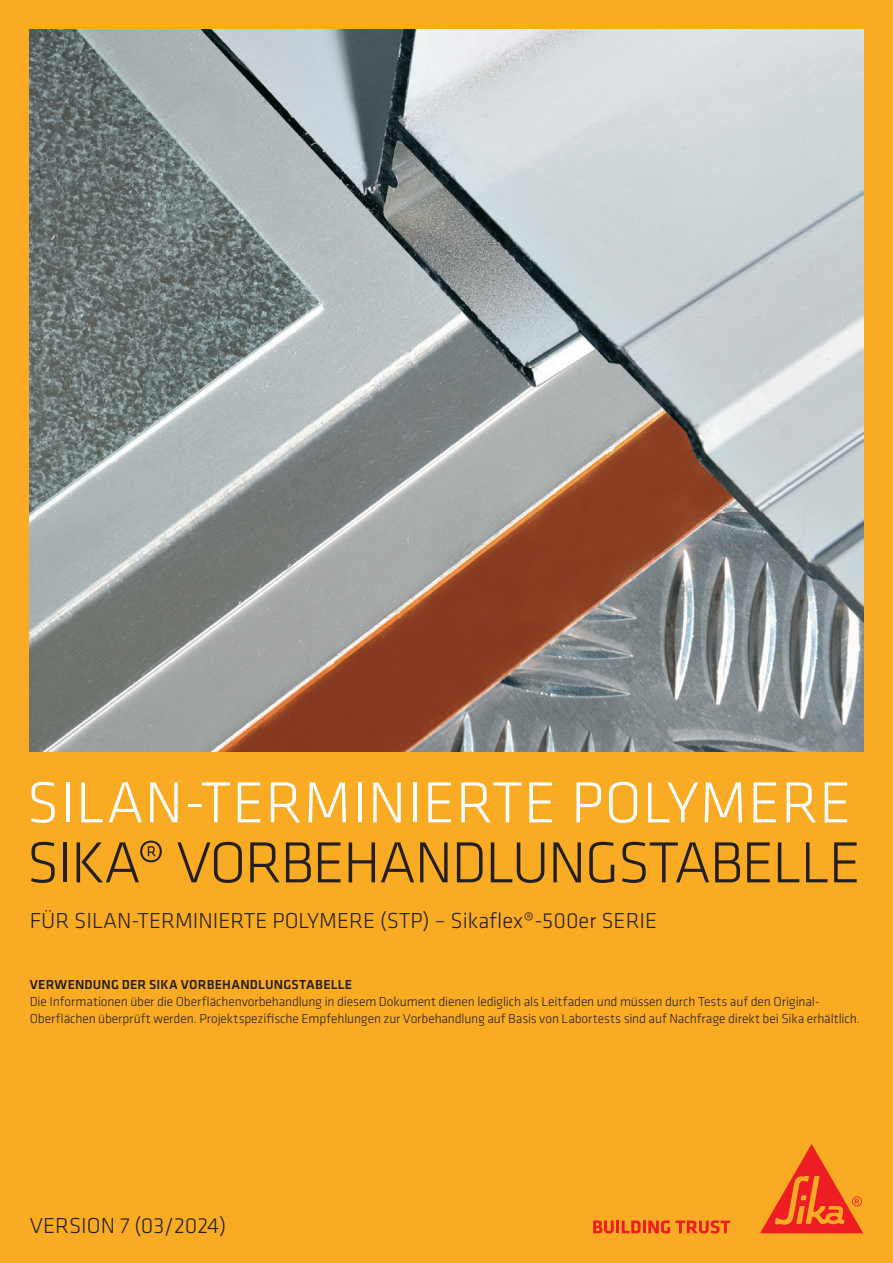
<style>
.page{position:relative;width:893px;height:1263px;background:#faab24}
.page>*{position:absolute;margin:0;border:0;box-sizing:border-box;transform-origin:0 0}
.t1{font:300 60px "Klavika";letter-spacing:-.025em;color:#231f20}
.t2{font:300 60px "Klavika";letter-spacing:.015em;color:#fff}
.t3{font:300 22.5px "Klavika";color:#231f20}
.t4{font:300 13.5px/17px "Klavika";letter-spacing:-.01em;color:#231f20}
.t5{font:500 13.5px "Klavika";letter-spacing:.01em;color:#231f20}
</style>
<div class="page">
<svg style="left:593px;top:1220px;width:137px;height:13px"></svg>
<svg style="left:760px;top:1144px;width:103px;height:89px"></svg>
<img style="left:30px;top:30px;width:833px;height:722px">
<h1 class="t2" style="left:27px;top:766px;width:826px">SILAN-TERMINIERTE POLYMERE</h1>
<h1 class="t1" style="left:27px;top:826px;width:836px">SIKA® VORBEHANDLUNGSTABELLE</h1>
<h2 class="t3" style="left:30px;top:906px;width:629px">FÜR SILAN-TERMINIERTE POLYMERE (STP) – Sikaflex®-500er SERIE</h2>
<p class="t5" style="left:30px;top:975px;width:324px">VERWENDUNG DER SIKA VORBEHANDLUNGSTABELLE</p>
<p class="t4" style="left:30px;top:993px;width:832px">Die Informationen über die Oberflächenvorbehandlung in diesem Dokument dienen lediglich als Leitfaden und müssen durch Tests auf den Original-<br>Oberflächen überprüft werden. Projektspezifische Empfehlungen zur Vorbehandlung auf Basis von Labortests sind auf Nachfrage direkt bei Sika erhältlich.</p>
<h2 class="t3" style="left:30px;top:1212px;width:198px">VERSION 7 (03/2024)</h2>
</div>
